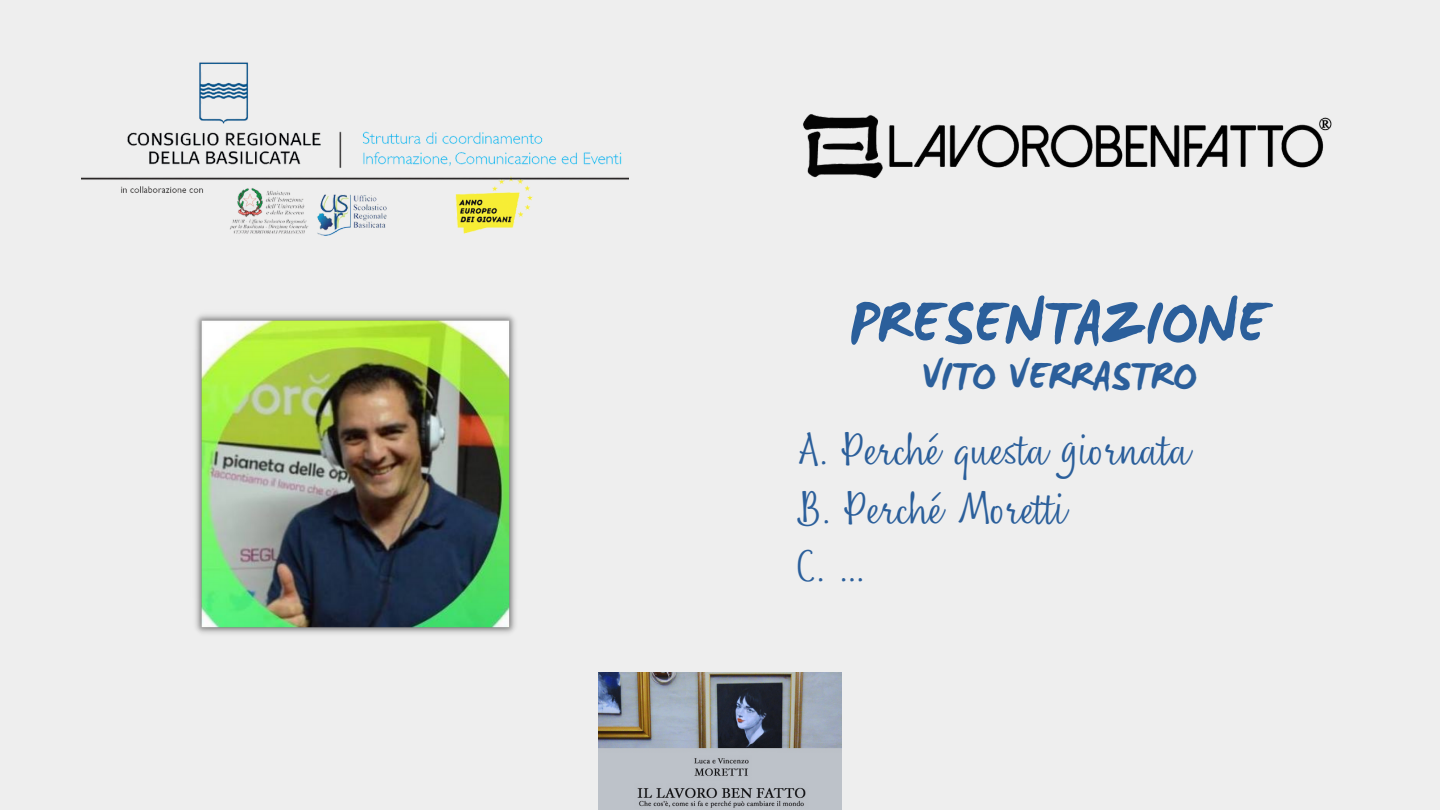
<style>
.page{position:relative;width:1440px;height:810px;background:#eee}
.page>*{position:absolute;margin:0;border:0;box-sizing:border-box;transform-origin:0 0}
.t1{font:700 64px "WC Mano Negra Bta";color:#2b5f9b}
.t2{font:42px/58.5px "Nefelibata Script";color:#2b5f9b}
.t3{font:700 42px "WC Mano Negra Bta";color:#2b5f9b}
</style>
<div class="page">
<img style="left:81px;top:62px;width:547px;height:174px">
<img style="left:598px;top:672px;width:244px;height:138px">
<img style="left:803px;top:114px;width:529px;height:65px">
<img style="left:195px;top:314px;width:321px;height:320px">
<h1 class="t1" style="left:851px;top:283px;width:419px">PRESENTAZIONE</h1>
<p class="t3" style="left:922px;top:350px;width:277px">VITO VERRASTRO</p>
<p class="t2" style="left:798px;top:420px;width:395px">A. Perché questa giornata<br>B. Perché Moretti<br>C. ...</p>
</div>
